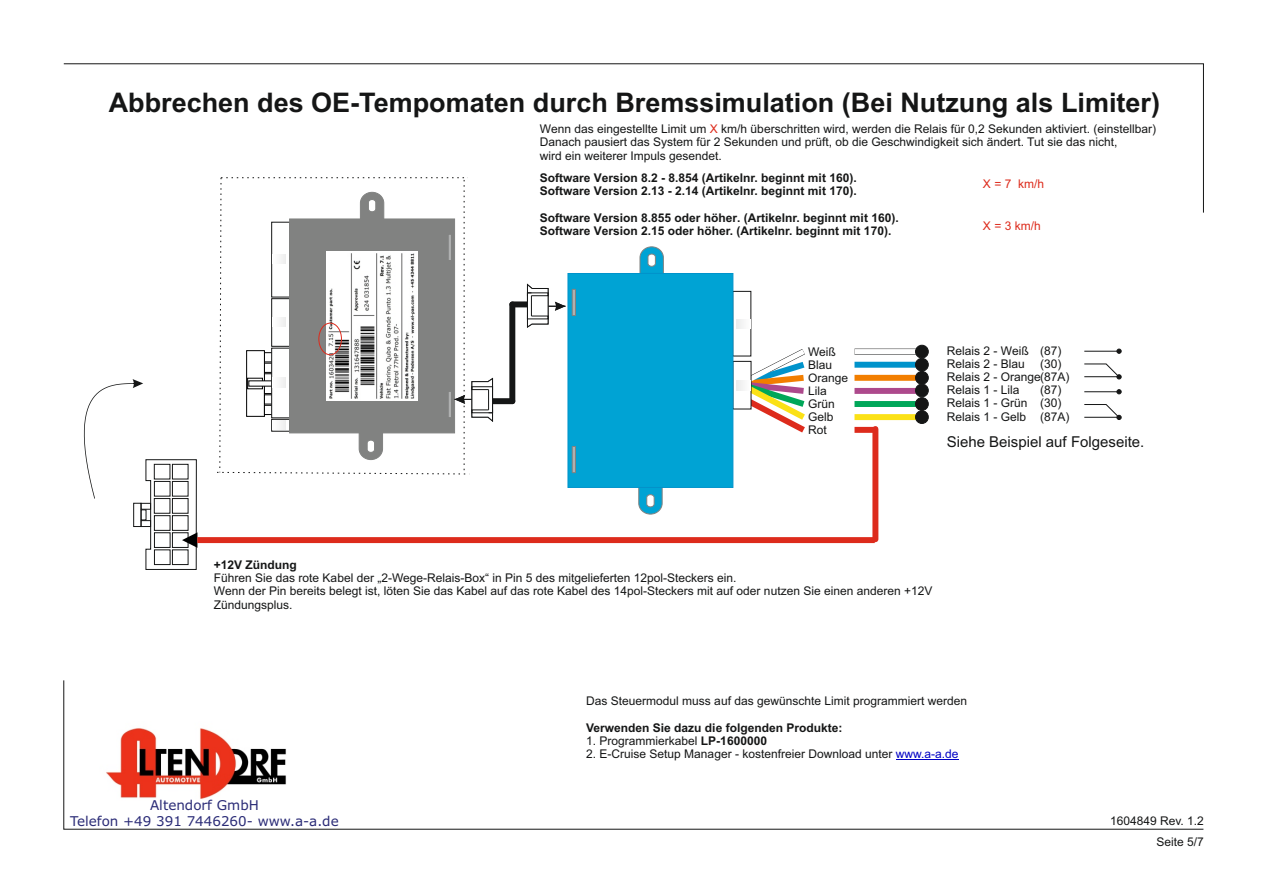
<style>
.page{position:relative;width:1263px;height:893px;background:#fff}
.page>*{position:absolute;margin:0;border:0;box-sizing:border-box;transform-origin:0 0}
.t1{font:700 27px "Arial";color:#151616}
.t2{font:15px "Arial";color:#151616}
.t3{font:13.5px/16.4px "Verdana";color:#2b2c77;text-align:center}
.t4{font:12px/13.4px "Arial";color:#151616}
.t5{font:700 12px/13.4px "Arial";color:#151616}
.t6{font:12px "Arial";color:#dd2b1c}
.t7{font:11.85px/13.2px "Arial";color:#151616}
.s1{color:#dd2b1c}
.s2{font-weight:700}
.s3{color:#0000c4}
</style>
<div class="page">
<div style="left:854px;top:427px;width:22px;height:6px;background:#dd2b1c"></div>
<div style="left:854px;top:349px;width:68px;height:6px;background:#8a8b8b"></div>
<div style="left:854px;top:362px;width:68px;height:6px;background:#0093cb"></div>
<div style="left:854px;top:375px;width:68px;height:6px;background:#f27e00"></div>
<div style="left:854px;top:388px;width:65px;height:6px;background:#ad498c"></div>
<div style="left:854px;top:401px;width:68px;height:6px;background:#00a759"></div>
<div style="left:854px;top:414px;width:68px;height:6px;background:#fbe116"></div>
<div style="left:854px;top:349px;width:68px;height:5px;background:#fff"></div>
<div style="left:915px;top:358px;width:13px;height:13px;background:#151616;border:1px solid #151616;border-radius:50%"></div>
<div style="left:915px;top:371px;width:13px;height:13px;background:#151616;border:1px solid #151616;border-radius:50%"></div>
<div style="left:915px;top:397px;width:13px;height:14px;background:#151616;border:1px solid #151616;border-radius:50%"></div>
<div style="left:915px;top:411px;width:13px;height:13px;background:#151616;border:1px solid #151616;border-radius:50%"></div>
<div style="left:915px;top:345px;width:13px;height:13px;background:#151616;border:1px solid #151616;border-radius:50%"></div>
<div style="left:872px;top:429px;width:6px;height:110px;background:#dd2b1c"></div>
<div style="left:197px;top:537px;width:678px;height:6px;background:#dd2b1c"></div>
<svg style="left:84px;top:379px;width:113px;height:191px"></svg>
<div style="left:492px;top:398px;width:20px;height:6px;background:#151616"></div>
<div style="left:512px;top:301px;width:15px;height:6px;background:#151616"></div>
<svg style="left:526px;top:246px;width:279px;height:268px"></svg>
<div style="left:509px;top:304px;width:6px;height:97px;background:#151616"></div>
<svg style="left:217px;top:213px;width:277px;height:262px"></svg>
<hr style="left:1084px;top:351px;width:35px;height:1px;background:#151616">
<svg style="left:1084px;top:364px;width:37px;height:15px"></svg>
<svg style="left:1117px;top:349px;width:4px;height:4px"></svg>
<hr style="left:1084px;top:391px;width:35px;height:1px;background:#151616">
<svg style="left:1084px;top:404px;width:37px;height:16px"></svg>
<svg style="left:1117px;top:389px;width:4px;height:5px"></svg>
<svg style="left:63px;top:680px;width:1141px;height:149px"></svg>
<svg style="left:63px;top:63px;width:1141px;height:150px"></svg>
<img style="left:100px;top:721px;width:196px;height:83px">
<div style="left:915px;top:384px;width:13px;height:13px;background:#151616;border:1px solid #151616;border-radius:50%"></div>
<h1 class="t1" style="left:109px;top:92px;width:1053px">Abbrechen des OE-Tempomaten durch Bremssimulation (Bei Nutzung als Limiter)</h1>
<p class="t4" style="left:540px;top:123px;width:618px">Wenn das eingestellte Limit um <span class="s1">X</span> km/h überschritten wird, werden die Relais für 0,2 Sekunden aktiviert. (einstellbar)<br>Danach pausiert das System für 2 Sekunden und prüft, ob die Geschwindigkeit sich ändert. Tut sie das nicht,<br>wird ein weiterer Impuls gesendet.</p>
<p class="t5" style="left:540px;top:172px;width:318px">Software Version 8.2 - 8.854 (Artikelnr. beginnt mit 160).<br>Software Version 2.13 - 2.14 (Artikelnr. beginnt mit 170).</p>
<p class="t5" style="left:540px;top:212px;width:360px">Software Version 8.855 oder höher. (Artikelnr. beginnt mit 160).<br>Software Version 2.15 oder höher. (Artikelnr. beginnt mit 170).</p>
<p class="t6" style="left:983px;top:221px;width:59px">X = 3 km/h</p>
<p class="t6" style="left:983px;top:179px;width:63px">X = 7 km/h</p>
<p class="t4" style="left:808px;top:346px;width:29px">Weiß<br>Blau</p>
<p class="t7" style="left:808px;top:372px;width:42px">Orange<br>Lila</p>
<p class="t4" style="left:808px;top:399px;width:28px">Grün<br>Gelb</p>
<p class="t4" style="left:808px;top:424px;width:20px">Rot</p>
<p class="t4" style="left:947px;top:345px;width:84px">Relais 2 - Weiß</p>
<p class="t4" style="left:1040px;top:345px;width:23px">(87)</p>
<p class="t4" style="left:1040px;top:358px;width:23px">(30)</p>
<p class="t4" style="left:947px;top:358px;width:80px">Relais 2 - Blau</p>
<p class="t4" style="left:947px;top:371px;width:124px">Relais 2 - Orange(87A)</p>
<p class="t4" style="left:1040px;top:384px;width:23px">(87)</p>
<p class="t4" style="left:947px;top:384px;width:74px">Relais 1 - Lila</p>
<p class="t4" style="left:947px;top:397px;width:82px">Relais 1 - Grün</p>
<p class="t4" style="left:1040px;top:397px;width:23px">(30)</p>
<p class="t4" style="left:947px;top:412px;width:81px">Relais 1 - Gelb</p>
<p class="t4" style="left:1040px;top:412px;width:31px">(87A)</p>
<p class="t2" style="left:947px;top:436px;width:199px">Siehe Beispiel auf Folgeseite.</p>
<p class="t5" style="left:214px;top:559px;width:85px">+12V Zündung</p>
<p class="t4" style="left:214px;top:572px;width:720px">Führen Sie das rote Kabel der „2-Wege-Relais-Box“ in Pin 5 des mitgelieferten 12pol-Steckers ein.<br>Wenn der Pin bereits belegt ist, löten Sie das Kabel auf das rote Kabel des 14pol-Steckers mit auf oder nutzen Sie einen anderen +12V<br>Zündungsplus.</p>
<p class="t3" style="left:70px;top:798px;width:270px">Altendorf GmbH<br>Telefon +49 391 7446260- www.a-a.de</p>
<p class="t4" style="left:586px;top:695px;width:382px">Das Steuermodul muss auf das gewünschte Limit programmiert werden</p>
<p class="t5" style="left:586px;top:722px;width:258px">Verwenden Sie dazu die folgenden Produkte:</p>
<p class="t4" style="left:586px;top:735px;width:182px">1. Programmierkabel <span class="s2">LP-1600000</span></p>
<p class="t4" style="left:586px;top:748px;width:374px">2. E-Cruise Setup Manager - kostenfreier Download unter <span class="s3">www.a-a.de</span></p>
<p class="t4" style="left:1110px;top:815px;width:95px">1604849 Rev. 1.2</p>
<p class="t4" style="left:1156px;top:836px;width:49px">Seite 5/7</p>
</div>
